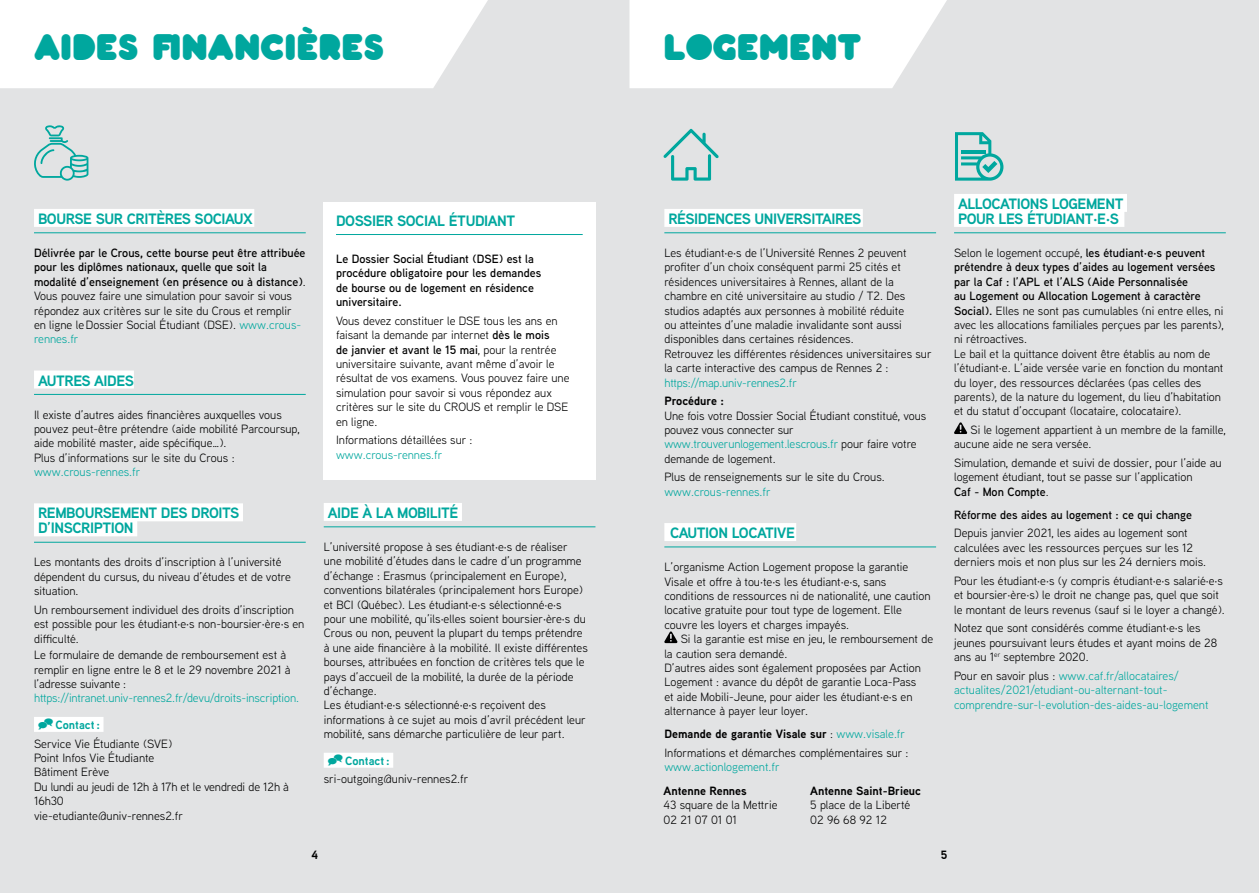
<style>
.page{position:relative;width:1259px;height:893px;background:#e2e3e4}
.page>*{position:absolute;margin:0;border:0;box-sizing:border-box;transform-origin:0 0}
.t1{font:36px "Pochoir Pleine";color:#00a79e}
.t2{font:700 15px/15px "Aaux Next";letter-spacing:-.03em;color:#00a79e}
.t3{font:12px/14.4px "Aaux Next";color:#000}
.t4{font:600 12px/14.4px "Aaux Next";color:#000}
.t5{font:12px/14.4px "Aaux Next";color:#00a79e}
.t6{font:700 12px "Aaux Next";color:#000}
.t7{font:700 12px "Aaux Next";color:#00a79e}
.s1{font-weight:400}
.s2{font-weight:400;color:#00a79e}
.s3{font-weight:600}
.s4{color:#00a79e}
.s5{font-weight:700}
.s6{color:#000}
</style>
<div class="page">
<hr style="left:34px;top:232px;width:272px;height:1px;background:#00a79e">
<div style="left:34px;top:209px;width:220px;height:18px;background:#fff"></div>
<hr style="left:34px;top:394px;width:272px;height:1px;background:#00a79e">
<div style="left:34px;top:371px;width:100px;height:18px;background:#fff"></div>
<div style="left:34px;top:503px;width:209px;height:18px;background:#fff"></div>
<hr style="left:34px;top:542px;width:272px;height:1px;background:#00a79e">
<div style="left:34px;top:518px;width:103px;height:18px;background:#fff"></div>
<div style="left:34px;top:717px;width:69px;height:15px;background:#fff"></div>
<hr style="left:324px;top:526px;width:271px;height:1px;background:#00a79e">
<div style="left:324px;top:503px;width:138px;height:18px;background:#fff"></div>
<div style="left:324px;top:753px;width:69px;height:15px;background:#fff"></div>
<div style="left:323px;top:202px;width:272px;height:277px;background:#fff"></div>
<hr style="left:336px;top:234px;width:247px;height:1px;background:#00a79e">
<div style="left:0;top:0;width:488px;height:88px;background:#fff"></div>
<hr style="left:664px;top:232px;width:272px;height:1px;background:#00a79e">
<div style="left:664px;top:209px;width:199px;height:18px;background:#fff"></div>
<hr style="left:664px;top:547px;width:272px;height:1px;background:#00a79e">
<div style="left:664px;top:523px;width:132px;height:18px;background:#fff"></div>
<svg style="left:664px;top:631px;width:13px;height:12px"></svg>
<div style="left:954px;top:194px;width:173px;height:18px;background:#fff"></div>
<hr style="left:954px;top:232px;width:271px;height:1px;background:#00a79e">
<div style="left:954px;top:209px;width:170px;height:18px;background:#fff"></div>
<svg style="left:954px;top:422px;width:13px;height:12px"></svg>
<svg style="left:629px;top:0;width:318px;height:88px;background:#fcfcfc"></svg>
<svg style="left:34px;top:125px;width:54px;height:56px"></svg>
<svg style="left:663px;top:129px;width:56px;height:52px"></svg>
<svg style="left:955px;top:132px;width:48px;height:49px"></svg>
<h1 class="t1" style="left:34px;top:25px;width:351px">AIDES FINANCIÈRES</h1>
<p class="t2" style="left:38px;top:211px;width:216px">BOURSE SUR CRITÈRES SOCIAUX</p>
<p class="t4" style="left:34px;top:245px;width:273px">Délivrée par le Crous, cette bourse peut être attribuée pour les diplômes nationaux, quelle que soit la modalité d’enseignement (en présence ou à distance)<span class="s1">.<br>Vous pouvez faire une simulation pour savoir si vous répondez aux critères sur le site du Crous et remplir en ligne le Dossier Social Étudiant (DSE).</span> <span class="s2">www.crous&shy;rennes.fr</span></p>
<p class="t2" style="left:38px;top:372px;width:97px">AUTRES AIDES</p>
<p class="t3" style="left:34px;top:407px;width:267px">Il existe d’autres aides financières auxquelles vous pouvez peut-être prétendre (aide mobilité Parcoursup, aide mobilité master, aide spécifique…).<br>Plus d’informations sur le site du Crous :</p>
<p class="t5" style="left:34px;top:464px;width:108px">www.crous-rennes.fr</p>
<p class="t2" style="left:38px;top:505px;width:203px">REMBOURSEMENT DES DROITS<br>D’INSCRIPTION</p>
<p class="t3" style="left:34px;top:555px;width:258px">Les montants des droits d’inscription à l’université dépendent du cursus, du niveau d’études et de votre situation.</p>
<p class="t3" style="left:34px;top:602px;width:272px">Un remboursement individuel des droits d’inscription est possible pour les étudiant·e·s non-boursier·ère·s en difficulté.</p>
<p class="t3" style="left:34px;top:647px;width:258px">Le formulaire de demande de remboursement est à remplir en ligne entre le 8 et le 29 novembre 2021 à l’adresse suivante :</p>
<p class="t5" style="left:34px;top:691px;width:266px">https://intranet.univ-rennes2.fr/devu/droits-inscription.</p>
<p class="t7" style="left:55px;top:716px;width:46px">Contact :</p>
<p class="t3" style="left:34px;top:736px;width:256px">Service Vie Étudiante (SVE)<br>Point Infos Vie Étudiante<br>Bâtiment Erève<br>Du lundi au jeudi de 12h à 17h et le vendredi de 12h à<br>16h30<br>vie-etudiante@univ-rennes2.fr</p>
<p class="t2" style="left:336px;top:213px;width:181px">DOSSIER SOCIAL ÉTUDIANT</p>
<p class="t4" style="left:336px;top:251px;width:207px">Le Dossier Social Étudiant (DSE) est la procédure obligatoire pour les demandes de bourse ou de logement en résidence universitaire.</p>
<p class="t3" style="left:336px;top:313px;width:235px">Vous devez constituer le DSE tous les ans en faisant la demande par internet <span class="s3">dès le mois<br>de janvier et avant le 15 mai</span>, pour la rentrée universitaire suivante, avant même d’avoir le résultat de vos examens. Vous pouvez faire une simulation pour savoir si vous répondez aux critères sur le site du CROUS et remplir le DSE en ligne.</p>
<p class="t3" style="left:336px;top:432px;width:138px">Informations détaillées sur :</p>
<p class="t5" style="left:336px;top:447px;width:108px">www.crous-rennes.fr</p>
<p class="t2" style="left:328px;top:505px;width:132px">AIDE À LA MOBILITÉ</p>
<p class="t3" style="left:324px;top:539px;width:266px">L’université propose à ses étudiant·e·s de réaliser une mobilité d’études dans le cadre d’un programme d’échange : Erasmus (principalement en Europe), conventions bilatérales (principalement hors Europe) et BCI (Québec). Les étudiant·e·s sélectionné·e·s<br>pour une mobilité, qu’ils·elles soient boursier·ère·s du Crous ou non, peuvent la plupart du temps prétendre à une aide financière à la mobilité. Il existe différentes bourses, attribuées en fonction de critères tels que le pays d’accueil de la mobilité, la durée de la période d’échange.<br>Les étudiant·e·s sélectionné·e·s reçoivent des informations à ce sujet au mois d’avril précédent leur mobilité, sans démarche particulière de leur part.</p>
<p class="t7" style="left:345px;top:752px;width:46px">Contact :</p>
<p class="t3" style="left:324px;top:772px;width:146px">sri-outgoing@univ-rennes2.fr</p>
<h1 class="t1" style="left:663px;top:25px;width:199px">LOGEMENT</h1>
<p class="t2" style="left:668px;top:211px;width:195px">RÉSIDENCES UNIVERSITAIRES</p>
<p class="t3" style="left:664px;top:245px;width:269px">Les étudiant·e·s de l’Université Rennes 2 peuvent profiter d’un choix conséquent parmi 25 cités et résidences universitaires à Rennes, allant de la chambre en cité universitaire au studio / T2. Des studios adaptés aux personnes à mobilité réduite<br>ou atteintes d’une maladie invalidante sont aussi disponibles dans certaines résidences.<br>Retrouvez les différentes résidences universitaires sur la carte interactive des campus de Rennes 2 :</p>
<p class="t5" style="left:664px;top:375px;width:134px">https://map.univ-rennes2.fr</p>
<p class="t6" style="left:664px;top:393px;width:61px">Procédure :</p>
<p class="t3" style="left:664px;top:408px;width:263px">Une fois votre Dossier Social Étudiant constitué, vous pouvez vous connecter sur <span class="s4">www.trouverunlogement.lescrous.fr</span> pour faire votre demande de logement.</p>
<p class="t3" style="left:664px;top:470px;width:222px">Plus de renseignements sur le site du Crous.</p>
<p class="t5" style="left:664px;top:484px;width:108px">www.crous-rennes.fr</p>
<p class="t2" style="left:670px;top:525px;width:126px">CAUTION LOCATIVE</p>
<p class="t3" style="left:664px;top:559px;width:268px">L’organisme Action Logement propose la garantie Visale et offre à tou·te·s les étudiant·e·s, sans conditions de ressources ni de nationalité, une caution locative gratuite pour tout type de logement. Elle couvre les loyers et charges impayés.</p>
<p class="t3" style="left:664px;top:631px;width:270px;text-indent:16px">Si la garantie est mise en jeu, le remboursement de la caution sera demandé.<br>D’autres aides sont également proposées par Action Logement : avance du dépôt de garantie Loca-Pass<br>et aide Mobili-Jeune, pour aider les étudiant·e·s en alternance à payer leur loyer.</p>
<p class="t3" style="left:664px;top:724px;width:246px;line-height:18.6px"><span class="s5">Demande de garantie Visale sur</span> : <span class="s4">www.visale.fr<br></span>Informations et démarches complémentaires sur :</p>
<p class="t5" style="left:664px;top:759px;width:117px">www.actionlogement.fr</p>
<p class="t6" style="left:663px;top:782px;width:85px">Antenne Rennes</p>
<p class="t3" style="left:663px;top:798px;width:115px">43 square de la Mettrie<br>02 21 07 01 01</p>
<p class="t6" style="left:810px;top:782px;width:112px">Antenne Saint-Brieuc</p>
<p class="t3" style="left:810px;top:798px;width:102px">5 place de la Liberté<br>02 96 68 92 12</p>
<p class="t2" style="left:958px;top:196px;width:167px">ALLOCATIONS LOGEMENT<br>POUR LES ÉTUDIANT·E·S</p>
<p class="t3" style="left:954px;top:245px;width:271px">Selon le logement occupé, <span class="s3">les étudiant·e·s peuvent prétendre à deux types d’aides au logement versées par la Caf : l’APL et l’ALS (Aide Personnalisée<br>au Logement ou Allocation Logement à caractère Social).</span> Elles ne sont pas cumulables (ni entre elles, ni avec les allocations familiales perçues par les parents), ni rétroactives.<br>Le bail et la quittance doivent être établis au nom de l’étudiant·e. L’aide versée varie en fonction du montant du loyer, des ressources déclarées (pas celles des parents), de la nature du logement, du lieu d’habitation et du statut d’occupant (locataire, colocataire).</p>
<p class="t3" style="left:954px;top:422px;width:273px;text-indent:16px">Si le logement appartient à un membre de la famille, aucune aide ne sera versée.</p>
<p class="t3" style="left:954px;top:455px;width:269px">Simulation, demande et suivi de dossier, pour l’aide au logement étudiant, tout se passe sur l’application<br><span class="s3">Caf - Mon Compte</span>.</p>
<p class="t4" style="left:954px;top:507px;width:239px">Réforme des aides au logement : ce qui change</p>
<p class="t3" style="left:954px;top:526px;width:254px">Depuis janvier 2021, les aides au logement sont calculées avec les ressources perçues sur les 12 derniers mois et non plus sur les 24 derniers mois.</p>
<p class="t3" style="left:954px;top:573px;width:272px">Pour les étudiant·e·s (y compris étudiant·e·s salarié·e·s et boursier·ère·s) le droit ne change pas, quel que soit le montant de leurs revenus (sauf si le loyer a changé).</p>
<p class="t3" style="left:954px;top:621px;width:265px">Notez que sont considérés comme étudiant·e·s les jeunes poursuivant leurs études et ayant moins de 28 ans au 1<sup>er</sup> septembre 2020.</p>
<p class="t5" style="left:954px;top:668px;width:256px"><span class="s6">Pour en savoir plus :</span> www.caf.fr/allocataires/ actualites/2021/etudiant-ou-alternant-tout&shy;comprendre-sur-l-evolution-des-aides-au-logement</p>
<p class="t6" style="left:311px;top:846px;width:8px">4</p>
<p class="t6" style="left:941px;top:846px;width:8px">5</p>
</div>
